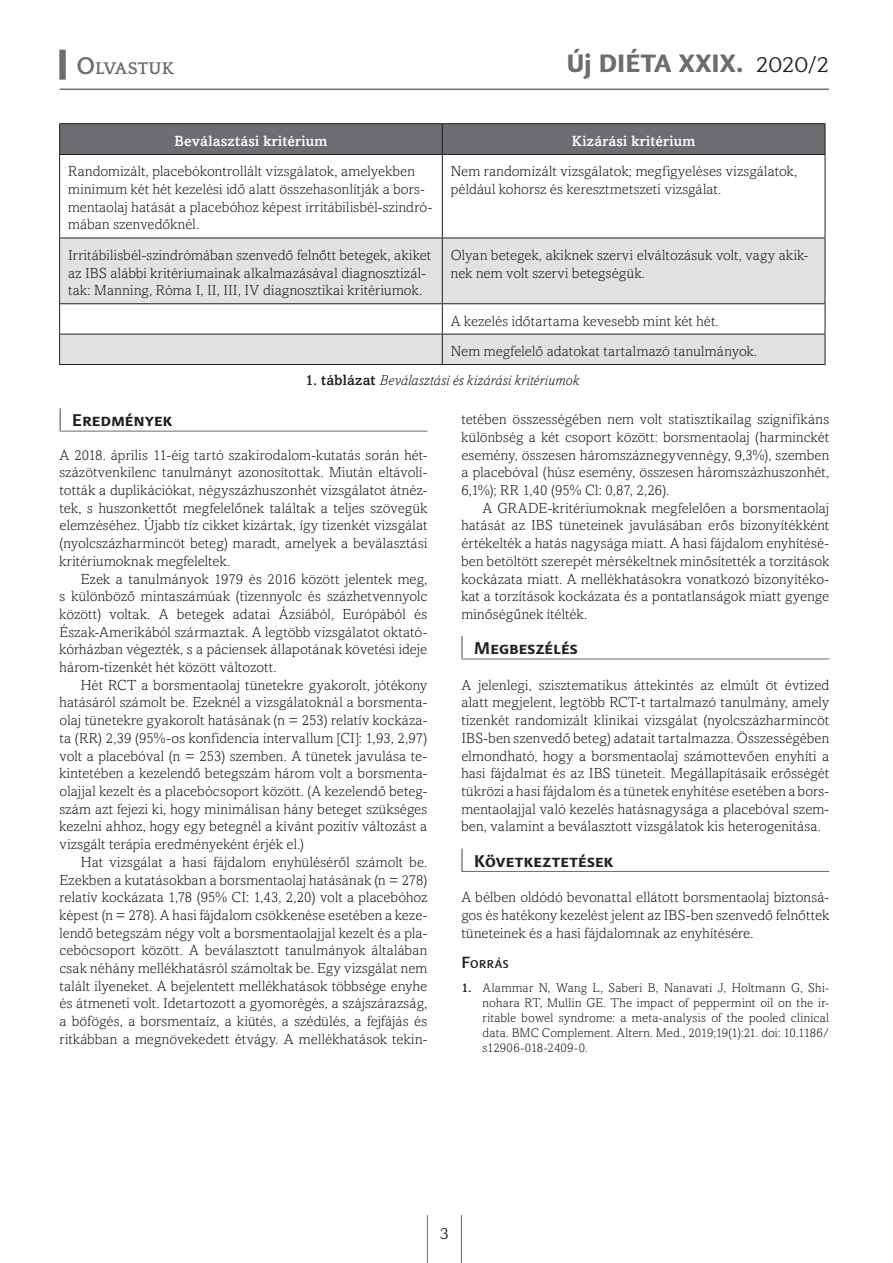
<style>
.page{position:relative;width:893px;height:1263px;background:#fff}
.page>*{position:absolute;margin:0;border:0;box-sizing:border-box;transform-origin:0 0}
.t1{font:800 25.5px "Finnegan";color:#6c6d70}
.t2{font:700 17.85px "Quattrocento";letter-spacing:-.005em;color:#6c6d70}
.t3{font:700 17.25px "Finnegan SC";letter-spacing:.03em;color:#231f20}
.t4{font:16.5px "Quattrocento";color:#231f20}
.t5{font:300 14.7px/17.7px "Amasis";letter-spacing:.01em;color:#231f20;text-align:justify}
.t6{font:italic 300 14.7px "Amasis";letter-spacing:.015em;color:#231f20}
.t7{font:500 14.7px "Amasis";letter-spacing:.015em;color:#fff}
.t8{font:300 12.75px/15px "Amasis";letter-spacing:.01em;color:#231f20;text-align:justify}
.t9{font:500 11.55px "Finnegan";letter-spacing:.045em;color:#231f20}
.s1{font-size:25.5px}
.s2{font-family:"Quattrocento";font-weight:400;font-size:22.5px;color:#231f20}
.s3{font-weight:500;font-style:normal}
.s4{font-size:16.5px}
.s5{font-weight:500}
</style>
<div class="page">
<hr style="left:60px;top:89px;width:769px;height:1px;background:#6c6d70">
<hr style="left:427px;top:1215px;width:1px;height:48px;background:#6c6d70">
<hr style="left:461px;top:1215px;width:1px;height:48px;background:#6c6d70">
<div style="left:59px;top:50px;width:7px;height:30px;background:#6c6d70"></div>
<svg style="left:60px;top:408px;width:1px;height:23px"></svg>
<hr style="left:60px;top:431px;width:367px;height:1px;background:#6c6d70">
<hr style="left:461px;top:636px;width:2px;height:23px;background:#6c6d70">
<hr style="left:461px;top:659px;width:368px;height:1px;background:#6c6d70">
<hr style="left:461px;top:848px;width:2px;height:23px;background:#6c6d70">
<hr style="left:461px;top:871px;width:368px;height:1px;background:#6c6d70">
<div style="left:60px;top:124px;width:765px;height:30px;background:#6c6d70"></div>
<svg style="left:60px;top:239px;width:765px;height:125px;fill:#e1e2e4"></svg>
<hr style="left:59px;top:123px;width:383px;height:1px;background:#231f20">
<hr style="left:59px;top:124px;width:1px;height:30px;background:#231f20">
<hr style="left:442px;top:123px;width:383px;height:1px;background:#231f20">
<hr style="left:442px;top:124px;width:1px;height:30px;background:#231f20">
<hr style="left:825px;top:124px;width:1px;height:30px;background:#231f20">
<hr style="left:59px;top:154px;width:383px;height:1px;background:#231f20">
<hr style="left:59px;top:155px;width:1px;height:83px;background:#231f20">
<hr style="left:442px;top:154px;width:383px;height:1px;background:#231f20">
<hr style="left:442px;top:155px;width:1px;height:83px;background:#231f20">
<hr style="left:825px;top:155px;width:1px;height:83px;background:#231f20">
<hr style="left:59px;top:238px;width:383px;height:1px;background:#231f20">
<hr style="left:59px;top:238px;width:1px;height:65px;background:#231f20">
<hr style="left:442px;top:238px;width:383px;height:1px;background:#231f20">
<hr style="left:442px;top:238px;width:1px;height:65px;background:#231f20">
<hr style="left:825px;top:238px;width:1px;height:65px;background:#231f20">
<hr style="left:59px;top:303px;width:383px;height:1px;background:#231f20">
<hr style="left:59px;top:304px;width:1px;height:30px;background:#231f20">
<hr style="left:442px;top:303px;width:383px;height:1px;background:#231f20">
<hr style="left:442px;top:304px;width:1px;height:30px;background:#231f20">
<hr style="left:825px;top:304px;width:1px;height:30px;background:#231f20">
<hr style="left:59px;top:334px;width:383px;height:1px;background:#231f20">
<hr style="left:59px;top:334px;width:1px;height:30px;background:#231f20">
<hr style="left:442px;top:334px;width:383px;height:1px;background:#231f20">
<hr style="left:442px;top:334px;width:1px;height:30px;background:#231f20">
<hr style="left:825px;top:334px;width:1px;height:30px;background:#231f20">
<hr style="left:59px;top:364px;width:383px;height:1px;background:#231f20">
<hr style="left:442px;top:364px;width:383px;height:1px;background:#231f20">
<p class="t2" style="left:76px;top:59px;width:99px"><span class="s1">O</span>LVASTUK</p>
<h1 class="t1" style="left:567px;top:48px;width:263px">Új DIÉTA XXIX. <span class="s2">2020/2</span></h1>
<p class="t7" style="left:175px;top:132px;width:154px">Beválasztási kritérium</p>
<p class="t7" style="left:572px;top:132px;width:125px">Kizárási kritérium</p>
<p class="t5" style="left:68px;top:162px;width:366px;text-align:left">Randomizált, placebókontrollált vizsgálatok, amelyekben minimum két hét kezelési idő alatt összehasonlítják a bors&shy;mentaolaj hatását a placebóhoz képest irritábilisbél-szindró&shy;mában szenvedőknél.</p>
<p class="t5" style="left:451px;top:162px;width:348px">Nem randomizált vizsgálatok; megfigyeléses vizsgálatok, például kohorsz és keresztmetszeti vizsgálat.</p>
<p class="t5" style="left:68px;top:246px;width:365px;text-align:left">Irritábilisbél-szindrómában szenvedő felnőtt betegek, akiket az IBS alábbi kritériumainak alkalmazásával diagnosztizál&shy;tak: Manning, Róma I, II, III, IV diagnosztikai kritériumok.</p>
<p class="t5" style="left:451px;top:246px;width:359px">Olyan betegek, akiknek szervi elváltozásuk volt, vagy akik&shy;nek nem volt szervi betegségük.</p>
<p class="t5" style="left:451px;top:305px;width:308px;line-height:30.3px">A kezelés időtartama kevesebb mint két hét.<br>Nem megfelelő adatokat tartalmazó tanulmányok.</p>
<p class="t6" style="left:305px;top:372px;width:275px"><span class="s3">1. táblázat</span> Beválasztási és kizárási kritériumok</p>
<p class="t3" style="left:72px;top:410px;width:102px">Eredmények</p>
<p class="t5" style="left:60px;top:446px;width:369px">A 2018. április 11-éig tartó szakirodalom-kutatás során hét&shy;százötvenkilenc tanulmányt azonosítottak. Miután eltávolí&shy;tották a duplikációkat, négyszázhuszonhét vizsgálatot átnéz&shy;tek, s huszonkettőt megfelelőnek találtak a teljes szövegük elemzéséhez. Újabb tíz cikket kizártak, így tizenkét vizsgálat (nyolcszázharmincöt beteg) maradt, amelyek a beválasztási kritériumoknak megfeleltek.</p>
<p class="t5" style="left:60px;top:570px;width:369px;text-indent:21px">Ezek a tanulmányok 1979 és 2016 között jelentek meg, s különböző mintaszámúak (tizennyolc és százhetvennyolc között) voltak. A betegek adatai Ázsiából, Európából és Észak-Amerikából származtak. A legtöbb vizsgálatot oktató&shy;kórházban végezték, s a páciensek állapotának követési ideje három-tizenkét hét között változott.</p>
<p class="t5" style="left:60px;top:676px;width:369px;text-indent:21px">Hét RCT a borsmentaolaj tünetekre gyakorolt, jótékony hatásáról számolt be. Ezeknél a vizsgálatoknál a borsmenta&shy;olaj tünetekre gyakorolt hatásának (n = 253) relatív kockáza&shy;ta (RR) 2,39 (95%-os konfidencia intervallum [CI]: 1,93, 2,97) volt a placebóval (n = 253) szemben. A tünetek javulása te&shy;kintetében a kezelendő betegszám három volt a borsmenta&shy;olajjal kezelt és a placebócsoport között. (A kezelendő beteg&shy;szám azt fejezi ki, hogy minimálisan hány beteget szükséges kezelni ahhoz, hogy egy betegnél a kívánt pozitív változást a vizsgált terápia eredményeként érjék el.)</p>
<p class="t5" style="left:60px;top:853px;width:369px;text-indent:21px">Hat vizsgálat a hasi fájdalom enyhüléséről számolt be.<br>Ezekben a kutatásokban a borsmentaolaj hatásának (n = 278) relatív kockázata 1,78 (95% CI: 1,43, 2,20) volt a placebóhoz képest (n = 278). A hasi fájdalom csökkenése esetében a keze&shy;lendő betegszám négy volt a borsmentaolajjal kezelt és a pla&shy;cebócsoport között. A beválasztott tanulmányok általában csak néhány mellékhatásról számoltak be. Egy vizsgálat nem talált ilyeneket. A bejelentett mellékhatások többsége enyhe és átmeneti volt. Idetartozott a gyomorégés, a szájszárazság, a böfögés, a borsmentaíz, a kiütés, a szédülés, a fejfájás és ritkábban a megnövekedett étvágy. A mellékhatások tekin-</p>
<p class="t5" style="left:461px;top:410px;width:369px">tetében összességében nem volt statisztikailag szignifikáns különbség a két csoport között: borsmentaolaj (harminckét esemény, összesen háromszáznegyvennégy, 9,3%), szemben a placebóval (húsz esemény, összesen háromszázhuszonhét, 6,1%); RR 1,40 (95% Cl: 0,87, 2,26).</p>
<p class="t5" style="left:461px;top:499px;width:369px;text-indent:21px">A GRADE-kritériumoknak megfelelően a borsmentaolaj hatását az IBS tüneteinek javulásában erős bizonyítékként értékelték a hatás nagysága miatt. A hasi fájdalom enyhítésé&shy;ben betöltött szerepét mérsékeltnek minősítették a torzítások kockázata miatt. A mellékhatásokra vonatkozó bizonyítéko&shy;kat a torzítások kockázata és a pontatlanságok miatt gyenge minőségűnek ítélték.</p>
<p class="t3" style="left:474px;top:638px;width:105px">Megbeszélés</p>
<p class="t5" style="left:461px;top:676px;width:369px">A jelenlegi, szisztematikus áttekintés az elmúlt öt évtized alatt megjelent, legtöbb RCT-t tartalmazó tanulmány, amely tizenkét randomizált klinikai vizsgálat (nyolcszázharmincöt IBS-ben szenvedő beteg) adatait tartalmazza. Összességében elmondható, hogy a borsmentaolaj számottevően enyhíti a hasi fájdalmat és az IBS tüneteit. Megállapításaik erősségét tükrözi a hasi fájdalom és a tünetek enyhítése esetében a bors&shy;mentaolajjal való kezelés hatásnagysága a placebóval szem&shy;ben, valamint a beválasztott vizsgálatok kis heterogenitása.</p>
<p class="t3" style="left:474px;top:851px;width:141px">Következtetések</p>
<p class="t5" style="left:461px;top:888px;width:369px">A bélben oldódó bevonattal ellátott borsmentaolaj biztonsá&shy;gos és hatékony kezelést jelent az IBS-ben szenvedő felnőttek tüneteinek és a hasi fájdalomnak az enyhítésére.</p>
<p class="t9" style="left:461px;top:957px;width:49px"><span class="s4">F</span>ORRÁS</p>
<p class="t8" style="left:483px;top:980px;width:348px;text-indent:-21px"><span class="s5">1.</span> Alammar N, Wang L, Saberi B, Nanavati J, Holtmann G, Shi&shy;nohara RT, Mullin GE. The impact of peppermint oil on the ir&shy;ritable bowel syndrome: a meta-analysis of the pooled clinical data. BMC Complement. Altern. Med., 2019;19(1):21. doi: 10.1186/ s12906-018-2409-0.</p>
<p class="t4" style="left:440px;top:1224px;width:10px">3</p>
</div>
